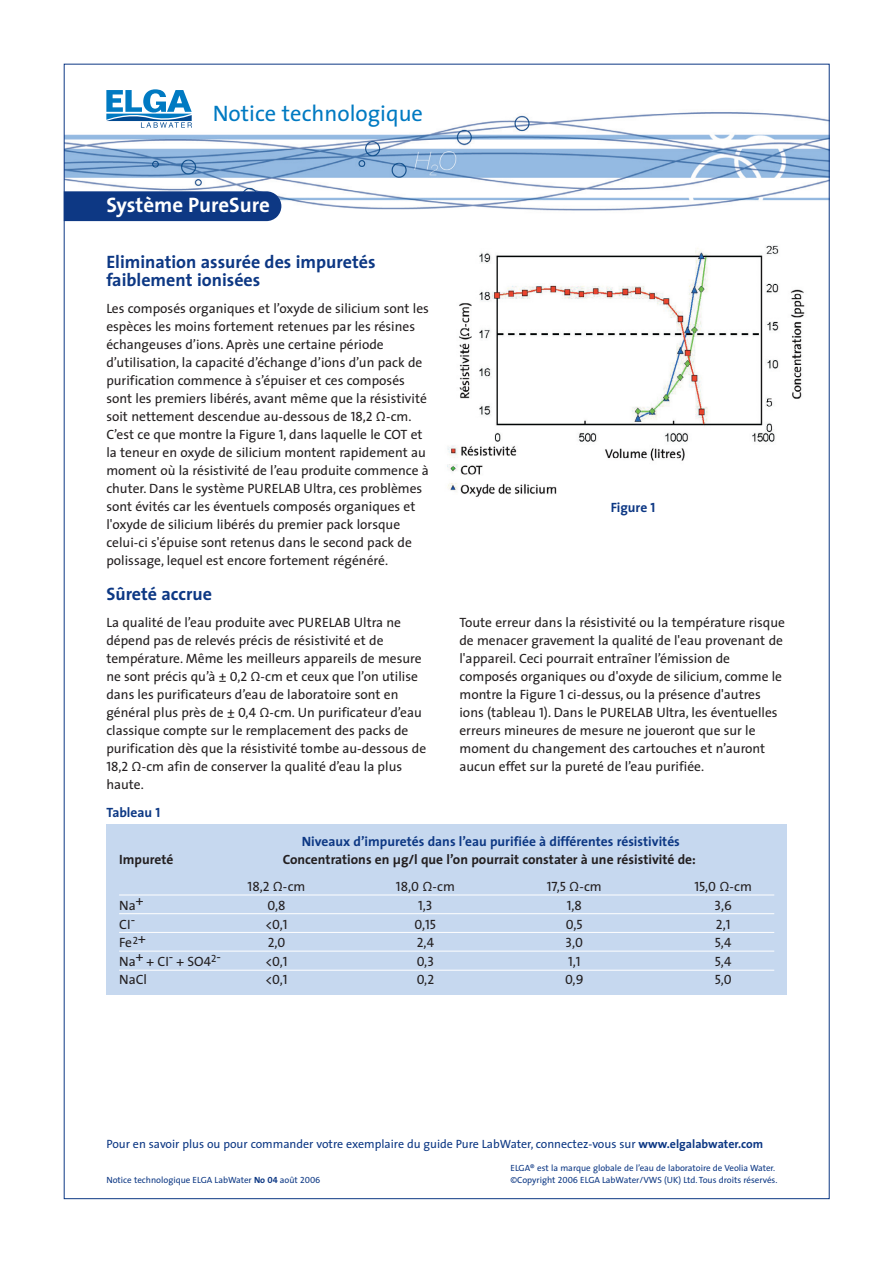
<style>
.page{position:relative;width:893px;height:1263px;background:#fff}
.page>*{position:absolute;margin:0;border:0;box-sizing:border-box;transform-origin:0 0}
.t1{font:22.5px "The Sans";color:#007ac2}
.t2{font:700 21px "The Sans";color:#fff}
.t3{font:700 18px/18px "The Sans";color:#0d3884}
.t4{font:13.5px/18px "The Sans";color:#231f20}
.t5{font:13.5px "The Sans Caps";color:#231f20}
.t6{font:700 13.5px "The Sans";color:#0d3884}
.t7{font:700 13.5px "The Sans";color:#231f20}
.t8{font:12px "The Sans";color:#0d3884}
.t9{font:9px "The Sans";color:#0d3884}
.s1{font-family:"The Sans Caps"}
.s2{font-family:"The Sans Bold Caps";font-weight:400}
.s3{font-family:"The Sans"}
.s4{font-weight:700}
.s5{font-family:"The Sans Bold Caps"}
</style>
<div class="page">
<img style="left:66px;top:112px;width:761px;height:110px">
<svg style="left:106px;top:89px;width:86px;height:39px"></svg>
<div style="left:106px;top:825px;width:681px;height:170px;background:#c6d8ef"></div>
<hr style="left:119px;top:895px;width:655px;height:1px;background:#fff">
<hr style="left:119px;top:913px;width:655px;height:1px;background:#fff">
<hr style="left:119px;top:932px;width:655px;height:1px;background:#fff">
<hr style="left:119px;top:951px;width:655px;height:1px;background:#fff">
<hr style="left:119px;top:970px;width:655px;height:1px;background:#fff">
<div style="left:64px;top:191px;width:217px;height:30px;background:#0d3884"></div>
<img style="left:447px;top:245px;width:358px;height:252px">
<h1 class="t1" style="left:213px;top:105px;width:212px">Notice technologique</h1>
<h2 class="t2" style="left:106px;top:197px;width:165px">Système PureSure</h2>
<h3 class="t3" style="left:106px;top:255px;width:271px">Elimination assurée des impuretés faiblement ionisées</h3>
<p class="t4" style="left:106px;top:301px;width:324px">Les composés organiques et l’oxyde de silicium sont les espèces les moins fortement retenues par les résines échangeuses d’ions. Après une certaine période d’utilisation, la capacité d’échange d’ions d’un pack de purification commence à s’épuiser et ces composés sont les premiers libérés, avant même que la résistivité soit nettement descendue au-dessous de <span class="s1">18,2</span> Ω-cm.<br>C’est ce que montre la Figure <span class="s1">1</span>, dans laquelle le COT et la teneur en oxyde de silicium montent rapidement au moment où la résistivité de l’eau produite commence à chuter. Dans le système PURELAB Ultra, ces problèmes sont évités car les éventuels composés organiques et l'oxyde de silicium libérés du premier pack lorsque celui-ci s'épuise sont retenus dans le second pack de polissage, lequel est encore fortement régénéré.</p>
<h3 class="t3" style="left:106px;top:587px;width:107px">Sûreté accrue</h3>
<p class="t4" style="left:106px;top:615px;width:321px">La qualité de l’eau produite avec PURELAB Ultra ne dépend pas de relevés précis de résistivité et de température. Même les meilleurs appareils de mesure ne sont précis qu’à ± <span class="s1">0,2</span> Ω-cm et ceux que l’on utilise dans les purificateurs d’eau de laboratoire sont en général plus près de ± <span class="s1">0,4</span> Ω-cm. Un purificateur d’eau classique compte sur le remplacement des packs de purification dès que la résistivité tombe au-dessous de <span class="s1">18,2</span> Ω-cm afin de conserver la qualité d’eau la plus haute.</p>
<p class="t4" style="left:459px;top:615px;width:327px">Toute erreur dans la résistivité ou la température risque de menacer gravement la qualité de l'eau provenant de l'appareil. Ceci pourrait entraîner l’émission de composés organiques ou d'oxyde de silicium, comme le montre la Figure <span class="s1">1</span> ci-dessus, ou la présence d'autres ions (tableau <span class="s1">1</span>). Dans le PURELAB Ultra, les éventuelles erreurs mineures de mesure ne joueront que sur le moment du changement des cartouches et n’auront aucun effet sur la pureté de l’eau purifiée.</p>
<p class="t6" style="left:610px;top:502px;width:46px">Figure <span class="s2">1</span></p>
<p class="t6" style="left:106px;top:807px;width:55px">Tableau <span class="s2">1</span></p>
<p class="t6" style="left:302px;top:836px;width:379px">Niveaux d’impuretés dans l’eau purifiée à différentes résistivités</p>
<p class="t7" style="left:119px;top:854px;width:56px">Impureté</p>
<p class="t7" style="left:283px;top:854px;width:414px">Concentrations en µg/l que l’on pourrait constater à une résistivité de:</p>
<p class="t5" style="left:247px;top:879px;width:59px">18,2 <span class="s3">Ω-cm</span></p>
<p class="t5" style="left:396px;top:879px;width:60px">18,0 <span class="s3">Ω-cm</span></p>
<p class="t5" style="left:547px;top:879px;width:57px">17,5 <span class="s3">Ω-cm</span></p>
<p class="t5" style="left:694px;top:879px;width:59px">15,0 <span class="s3">Ω-cm</span></p>
<p class="t4" style="left:119px;top:898px;width:26px">Na+</p>
<p class="t5" style="left:267px;top:897px;width:20px">0,8</p>
<p class="t5" style="left:418px;top:897px;width:16px">1,3</p>
<p class="t5" style="left:566px;top:897px;width:17px">1,8</p>
<p class="t5" style="left:714px;top:897px;width:19px">3,6</p>
<p class="t4" style="left:119px;top:916px;width:18px">CI-</p>
<p class="t5" style="left:265px;top:916px;width:24px"><span class="s3">&lt;</span>0,1</p>
<p class="t5" style="left:414px;top:916px;width:23px">0,15</p>
<p class="t5" style="left:566px;top:916px;width:18px">0,5</p>
<p class="t5" style="left:716px;top:916px;width:16px">2,1</p>
<p class="t4" style="left:119px;top:935px;width:28px">Fe<sup>2</sup>+</p>
<p class="t5" style="left:268px;top:935px;width:19px">2,0</p>
<p class="t5" style="left:416px;top:935px;width:19px">2,4</p>
<p class="t5" style="left:565px;top:935px;width:19px">3,0</p>
<p class="t5" style="left:715px;top:935px;width:18px">5,4</p>
<p class="t4" style="left:119px;top:954px;width:103px">Na+ + CI- + SO<span class="s1">4</span><sup>2</sup>-</p>
<p class="t5" style="left:265px;top:953px;width:24px"><span class="s3">&lt;</span>0,1</p>
<p class="t5" style="left:417px;top:953px;width:19px">0,3</p>
<p class="t5" style="left:568px;top:953px;width:14px">1,1</p>
<p class="t5" style="left:715px;top:953px;width:18px">5,4</p>
<p class="t4" style="left:119px;top:972px;width:29px">NaCl</p>
<p class="t5" style="left:265px;top:971px;width:24px"><span class="s3">&lt;</span>0,1</p>
<p class="t5" style="left:417px;top:971px;width:19px">0,2</p>
<p class="t5" style="left:565px;top:971px;width:20px">0,9</p>
<p class="t5" style="left:714px;top:971px;width:18px">5,0</p>
<p class="t8" style="left:106px;top:1140px;width:658px">Pour en savoir plus ou pour commander votre exemplaire du guide Pure LabWater, connectez-vous sur <span class="s4">www.elgalabwater.com</span></p>
<p class="t9" style="left:510px;top:1164px;width:266px">ELGA® est la marque globale de l’eau de laboratoire de Veolia Water.</p>
<p class="t9" style="left:106px;top:1176px;width:216px">Notice technologique ELGA LabWater <span class="s4">No</span> <span class="s5">04</span> août <span class="s1">2006</span></p>
<p class="t9" style="left:510px;top:1176px;width:268px">©Copyright <span class="s1">2006</span> ELGA LabWater/VWS (UK) Ltd. Tous droits réservés.</p>
</div>
